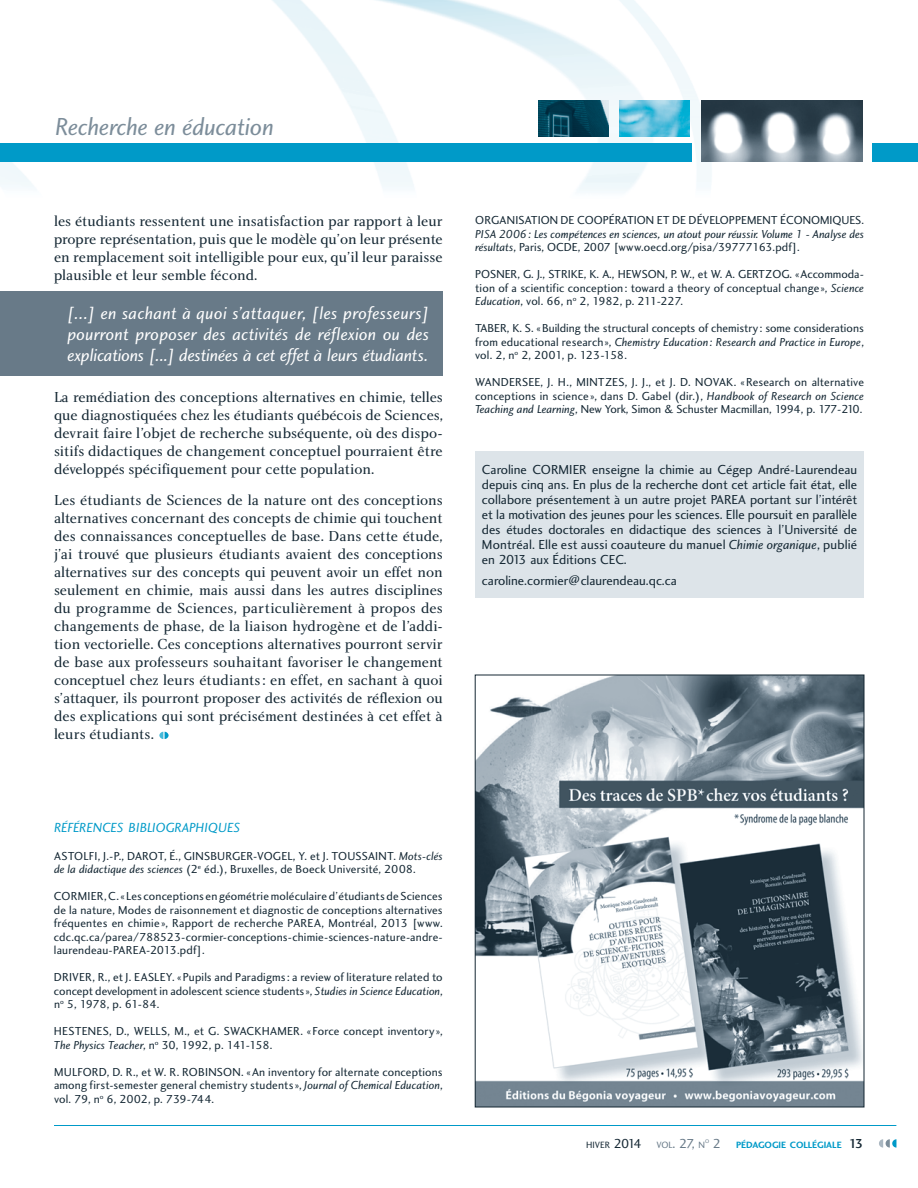
<style>
.page{position:relative;width:918px;height:1188px;background:#fff}
.page>*{position:absolute;margin:0;border:0;box-sizing:border-box;transform-origin:0 0}
.t1{font:25.5px "Charlotte Sans Book Italic Plain";letter-spacing:-.005em;color:#7c8d9a}
.t2{font:18px/21px "Charlotte Sans Book Italic Plain";letter-spacing:-.01em;color:#fff;text-align:justify}
.t3{font:15px/18px "Charlotte Book Plain";color:#142733;text-align:justify}
.t4{font:13.65px "Charlotte Sans Book Italic Plain";color:#009ac8}
.t5{font:13.5px/15px "Charlotte Sans Book Plain";color:#142733;text-align:justify}
.t6{font:12px/13.5px "Charlotte Sans Book Plain";color:#142733;text-align:justify}
.t7{font:12px "Charlotte Sans Book Italic Plain";color:#142733}
.t8{font:12px "Charlotte Sans Book Plain";letter-spacing:-.025em;color:#142733}
.t9{font:9.45px "Charlotte Sans Bold Plain";color:#009ac8}
.t10{font:9.45px "Charlotte Sans Book Plain";color:#142733}
.t11{font:5.55px "Charlotte Sans Book Plain";color:#687a88}
.s1{font-family:"Charlotte Sans Book Italic Plain"}
.s2{font-family:"Charlotte Sans Book Plain"}
.s3{font-size:13.5px}
.s4{color:#687a88}
.s5{font-size:13.5px;color:#687a88}
.s6{font-family:"Charlotte Sans Book Plain";font-size:13.5px;color:#687a88}
.s7{font-family:"Charlotte Sans Medium Plain";font-size:13.5px;color:#142733}
</style>
<div class="page">
<img style="left:0;top:0;width:918px;height:192px">
<img style="left:701px;top:101px;width:162px;height:61px">
<img style="left:538px;top:101px;width:71px;height:36px">
<img style="left:619px;top:101px;width:70px;height:36px">
<div style="left:475px;top:451px;width:389px;height:147px;background:#dde4e9"></div>
<svg style="left:159px;top:732px;width:10px;height:7px"></svg>
<div style="left:0;top:292px;width:443px;height:84px;background:#687a88"></div>
<img style="left:477px;top:677px;width:385px;height:428px">
<svg style="left:879px;top:1139px;width:17px;height:9px"></svg>
<hr style="left:54px;top:1125px;width:842px;height:1px;background:#009ac8">
<div style="left:872px;top:144px;width:46px;height:18px;background:#009ac8"></div>
<div style="left:0;top:144px;width:691px;height:18px;background:#009ac8"></div>
<h1 class="t1" style="left:55px;top:116px;width:220px">Recherche en éducation</h1>
<p class="t3" style="left:54px;top:213px;width:390px">les étudiants ressentent une insatisfaction par rapport à leur propre représentation, puis que le modèle qu’on leur présente en remplacement soit intelligible pour eux, qu’il leur paraisse plausible et leur semble fécond.</p>
<h2 class="t2" style="left:68px;top:304px;width:363px">[...] en sachant à quoi s’attaquer, [les professeurs] pourront proposer des activités de réflexion ou des explications [...] destinées à cet effet à leurs étudiants.</h2>
<p class="t3" style="left:54px;top:389px;width:390px">La remédiation des conceptions alternatives en chimie, telles que diagnostiquées chez les étudiants québécois de Sciences, devrait faire l’objet de recherche subséquente, où des dispo&shy;sitifs didactiques de changement conceptuel pourraient être développés spécifiquement pour cette population.</p>
<p class="t3" style="left:54px;top:492px;width:390px">Les étudiants de Sciences de la nature ont des conceptions alternatives concernant des concepts de chimie qui touchent des connaissances conceptuelles de base. Dans cette étude, j’ai trouvé que plusieurs étudiants avaient des conceptions alternatives sur des concepts qui peuvent avoir un effet non seulement en chimie, mais aussi dans les autres disciplines du programme de Sciences, particulièrement à propos des changements de phase, de la liaison hydrogène et de l’addi&shy;tion vectorielle. Ces conceptions alternatives pourront servir de base aux professeurs souhaitant favoriser le changement conceptuel chez leurs étudiants : en effet, en sachant à quoi s’attaquer, ils pourront proposer des activités de réflexion ou des explications qui sont précisément destinées à cet effet à leurs étudiants.</p>
<p class="t4" style="left:54px;top:822px;width:188px">RÉFÉRENCES BIBLIOGRAPHIQUES</p>
<p class="t6" style="left:54px;top:850px;width:390px">ASTOLFI, J.-P., DAROT, É., GINSBURGER-VOGEL, Y. et J. TOUSSAINT. <span class="s1">Mots-clés de la didactique des sciences</span> (2<sup>e</sup> éd.), Bruxelles, de Boeck Université, 2008.</p>
<p class="t6" style="left:54px;top:891px;width:390px">CORMIER, C. « Les conceptions en géométrie moléculaire d’étudiants de Sciences de la nature, Modes de raisonnement et diagnostic de conceptions alternatives fréquentes en chimie », Rapport de recherche PAREA, Montréal, 2013 [www. cdc.qc.ca/parea/788523-cormier-conceptions-chimie-sciences-nature-andre&shy;laurendeau-PAREA-2013.pdf].</p>
<p class="t6" style="left:54px;top:972px;width:390px">DRIVER, R., et J. EASLEY. « Pupils and Paradigms : a review of literature related to concept development in adolescent science students », <span class="s1">Studies in Science Education</span>, n<sup>o</sup> 5, 1978, p. 61-84.</p>
<p class="t6" style="left:54px;top:1026px;width:390px">HESTENES, D., WELLS, M., et G. SWACKHAMER. « Force concept inventory »,<br><span class="s1">The Physics Teacher</span>, n<sup>o</sup> 30, 1992, p. 141-158.</p>
<p class="t6" style="left:54px;top:1066px;width:390px">MULFORD, D. R., et W. R. ROBINSON. « An inventory for alternate conceptions among first-semester general chemistry students », <span class="s1">Journal of Chemical Education</span>, vol. 79, n<sup>o</sup> 6, 2002, p. 739-744.</p>
<p class="t6" style="left:475px;top:214px;width:390px">ORGANISATION DE COOPÉRATION ET DE DÉVELOPPEMENT ÉCONOMIQUES.</p>
<p class="t7" style="left:475px;top:229px;width:390px">PISA 2006 : Les compétences en sciences, un atout pour réussir. Volume 1 - Analyse des</p>
<p class="t6" style="left:475px;top:241px;width:326px"><span class="s1">résultats</span>, Paris, OCDE, 2007 [www.oecd.org/pisa/39777163.pdf].</p>
<p class="t6" style="left:475px;top:268px;width:390px">POSNER, G. J., STRIKE, K. A., HEWSON, P. W., et W. A. GERTZOG. « Accommoda&shy;tion of a scientific conception : toward a theory of conceptual change », <span class="s1">Science Education</span>, vol. 66, n<sup>o</sup> 2, 1982, p. 211-227.</p>
<p class="t6" style="left:475px;top:322px;width:390px">TABER, K. S. « Building the structural concepts of chemistry : some considerations</p>
<p class="t7" style="left:475px;top:337px;width:390px"><span class="s2">from educational research »,</span> Chemistry Education : Research and Practice in Europe<span class="s2">,</span></p>
<p class="t8" style="left:475px;top:350px;width:153px">vol. 2, n<sup>o</sup> 2, 2001, p. 123-158.</p>
<p class="t6" style="left:475px;top:376px;width:390px">WANDERSEE, J. H., MINTZES, J. J., et J. D. NOVAK. « Research on alternative conceptions in science », dans D. Gabel (dir.), <span class="s1">Handbook of Research on Science Teaching and Learning</span>, New York, Simon &amp; Schuster Macmillan, 1994, p. 177-210.</p>
<p class="t5" style="left:482px;top:463px;width:377px">Caroline CORMIER enseigne la chimie au Cégep André-Laurendeau depuis cinq ans. En plus de la recherche dont cet article fait état, elle collabore présentement à un autre projet PAREA portant sur l’intérêt et la motivation des jeunes pour les sciences. Elle poursuit en parallèle des études doctorales en didactique des sciences à l’Université de Montréal. Elle est aussi coauteure du manuel <span class="s1">Chimie organique</span>, publié en 2013 aux Éditions CEC.</p>
<p class="t5" style="left:482px;top:575px;width:196px">caroline.cormier@claurendeau.qc.ca</p>
<p class="t10" style="left:586px;top:1141px;width:120px">HIVER <span class="s3">2014</span> <span class="s4">VOL</span><span class="s5">. 27,</span> <span class="s4">N</span></p>
<p class="t11" style="left:705px;top:1139px;width:6px">O</p>
<p class="t9" style="left:713px;top:1141px;width:152px"><span class="s6">2</span> PÉDAGOGIE COLLÉGIALE <span class="s7">13</span></p>
</div>
